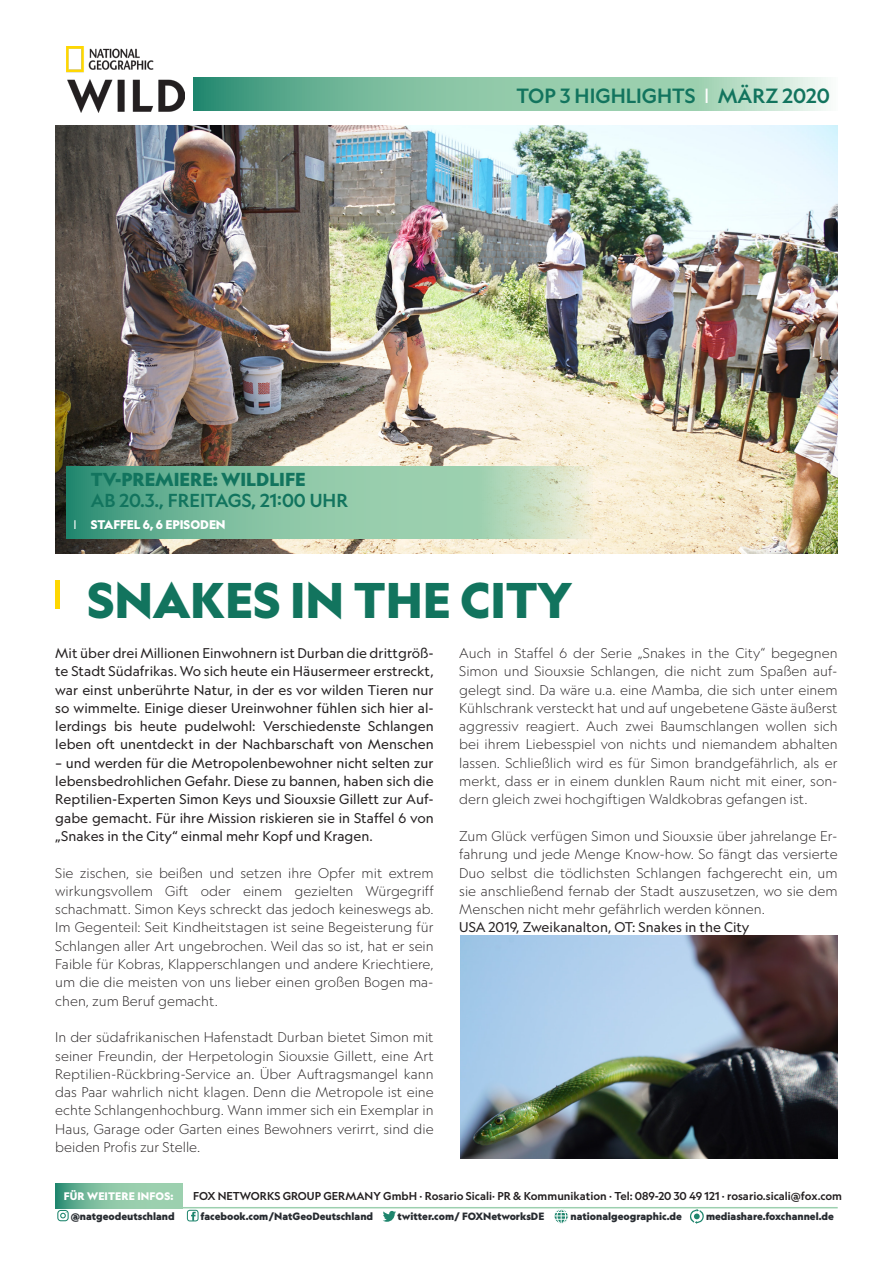
<style>
.page{position:relative;width:893px;height:1263px;background:#fff}
.page>*{position:absolute;margin:0;border:0;box-sizing:border-box;transform-origin:0 0}
.Titel{font:900 48px "Geograph";color:#12745e}
.Datum{font:500 19.65px "Geograph";color:#12745e}
.t1{font:500 18px "Geograph";color:#12745e}
.t2{font:900 18px "Geograph";color:#12745e}
.Fließtext{font:300 13.5px/18.3px "Geograph";color:#231f20;text-align:justify}
.Fließtext-2{font:13.5px/18.3px "Geograph";color:#231f20;text-align:justify}
.Infos{font:900 12px "Geograph";color:#fff}
.Infos-2{font:12px "Geograph";color:#fff}
.t3{font:500 10.95px "Geograph";color:#231f20}
.t4{font:900 10.5px "Geograph";letter-spacing:.015em;color:#fff}
.t5{font:900 10.2px "Geograph";color:#282c31}
.s1{font-weight:400;color:#fff}
</style>
<div class="page">
<hr style="left:55px;top:1207px;width:783px;height:1px;background:#9cd0af">
<svg style="left:55px;top:1183px;width:127px;height:25px;background:#81c0a1"></svg>
<svg style="left:57px;top:1210px;width:12px;height:11px"></svg>
<div style="left:187px;top:1210px;width:11px;height:11px;border:1px solid #1e856d;border-radius:2px"></div>
<svg style="left:191px;top:1212px;width:5px;height:9px"></svg>
<svg style="left:383px;top:1211px;width:13px;height:11px"></svg>
<svg style="left:690px;top:1209px;width:14px;height:15px"></svg>
<div style="left:554px;top:1209px;width:15px;height:15px;border:1px solid #fff;border-radius:50%"></div>
<svg style="left:554px;top:1208px;width:14px;height:16px"></svg>
<svg style="left:193px;top:77px;width:635px;height:34px;background:#8ac4a8"></svg>
<img style="left:55px;top:125px;width:783px;height:428px">
<img style="left:460px;top:935px;width:378px;height:224px">
<div style="left:55px;top:580px;width:5px;height:29px;background:#fed702"></div>
<img style="left:66px;top:47px;width:119px;height:65px">
<svg style="left:66px;top:466px;width:527px;height:72px;background:#8cc3a5"></svg>
<p class="Datum" style="left:516px;top:83px;width:315px">TOP 3 HIGHLIGHTS <span class="s1">I</span> MÄRZ 2020</p>
<p class="Infos-2" style="left:73px;top:517px;width:5px">I</p>
<p class="t2" style="left:91px;top:468px;width:216px">TV-PREMIERE: WILDLIFE</p>
<p class="t1" style="left:91px;top:489px;width:259px">AB 20.3., FREITAGS, 21:00 UHR</p>
<p class="Infos" style="left:91px;top:516px;width:136px">STAFFEL 6, 6 EPISODEN</p>
<p class="Titel" style="left:87px;top:569px;width:486px">SNAKES IN THE CITY</p>
<p class="Fließtext-2" style="left:55px;top:644px;width:380px">Mit über drei Millionen Einwohnern ist Durban die drittgröß&shy;te Stadt Südafrikas. Wo sich heute ein Häusermeer erstreckt, war einst unberührte Natur, in der es vor wilden Tieren nur so wimmelte. Einige dieser Ureinwohner fühlen sich hier al&shy;lerdings bis heute pudelwohl: Verschiedenste Schlangen leben oft unentdeckt in der Nachbarschaft von Menschen</p>
<p class="Fließtext-2" style="left:55px;top:753px;width:380px">– und werden für die Metropolenbewohner nicht selten zur lebensbedrohlichen Gefahr. Diese zu bannen, haben sich die Reptilien-Experten Simon Keys und Siouxsie Gillett zur Auf&shy;gabe gemacht. Für ihre Mission riskieren sie in Staffel 6 von „Snakes in the City“ einmal mehr Kopf und Kragen.</p>
<p class="Fließtext" style="left:55px;top:863px;width:380px">Sie zischen, sie beißen und setzen ihre Opfer mit extrem wirkungsvollem Gift oder einem gezielten Würgegriff schachmatt. Simon Keys schreckt das jedoch keineswegs ab.<br>Im Gegenteil: Seit Kindheitstagen ist seine Begeisterung für Schlangen aller Art ungebrochen. Weil das so ist, hat er sein Faible für Kobras, Klapperschlangen und andere Kriechtiere, um die die meisten von uns lieber einen großen Bogen ma&shy;chen, zum Beruf gemacht.</p>
<p class="Fließtext" style="left:55px;top:1028px;width:380px">In der südafrikanischen Hafenstadt Durban bietet Simon mit seiner Freundin, der Herpetologin Siouxsie Gillett, eine Art Reptilien-Rückbring-Service an. Über Auftragsmangel kann das Paar wahrlich nicht klagen. Denn die Metropole ist eine echte Schlangenhochburg. Wann immer sich ein Exemplar in Haus, Garage oder Garten eines Bewohners verirrt, sind die beiden Profis zur Stelle.</p>
<p class="Fließtext" style="left:459px;top:644px;width:380px">Auch in Staffel 6 der Serie „Snakes in the City“ begegnen Simon und Siouxsie Schlangen, die nicht zum Spaßen auf&shy;gelegt sind. Da wäre u.a. eine Mamba, die sich unter einem Kühlschrank versteckt hat und auf ungebetene Gäste äußerst aggressiv reagiert. Auch zwei Baumschlangen wollen sich bei ihrem Liebesspiel von nichts und niemandem abhalten lassen. Schließlich wird es für Simon brandgefährlich, als er merkt, dass er in einem dunklen Raum nicht mit einer, son&shy;dern gleich zwei hochgiftigen Waldkobras gefangen ist.</p>
<p class="Fließtext" style="left:459px;top:827px;width:380px">Zum Glück verfügen Simon und Siouxsie über jahrelange Er&shy;fahrung und jede Menge Know-how. So fängt das versierte Duo selbst die tödlichsten Schlangen fachgerecht ein, um sie anschließend fernab der Stadt auszusetzen, wo sie dem Menschen nicht mehr gefährlich werden können.</p>
<p class="Fließtext-2" style="left:459px;top:918px;width:292px">USA 2019, Zweikanalton, OT: Snakes in the City</p>
<p class="t4" style="left:64px;top:1189px;width:111px">FÜR WEITERE INFOS:</p>
<p class="t3" style="left:193px;top:1189px;width:651px">FOX NETWORKS GROUP GERMANY GmbH · Rosario Sicali· PR &amp; Kommunikation · Tel: 089-20 30 49 121 · rosario.sicali@fox.com</p>
<p class="t5" style="left:71px;top:1209px;width:106px">@natgeodeutschland</p>
<p class="t5" style="left:201px;top:1209px;width:174px">facebook.com/NatGeoDeutschland</p>
<p class="t5" style="left:397px;top:1209px;width:148px">twitter.com/ FOXNetworksDE</p>
<p class="t5" style="left:571px;top:1209px;width:113px">nationalgeographic.de</p>
<p class="t5" style="left:706px;top:1209px;width:129px">mediashare.foxchannel.de</p>
</div>
